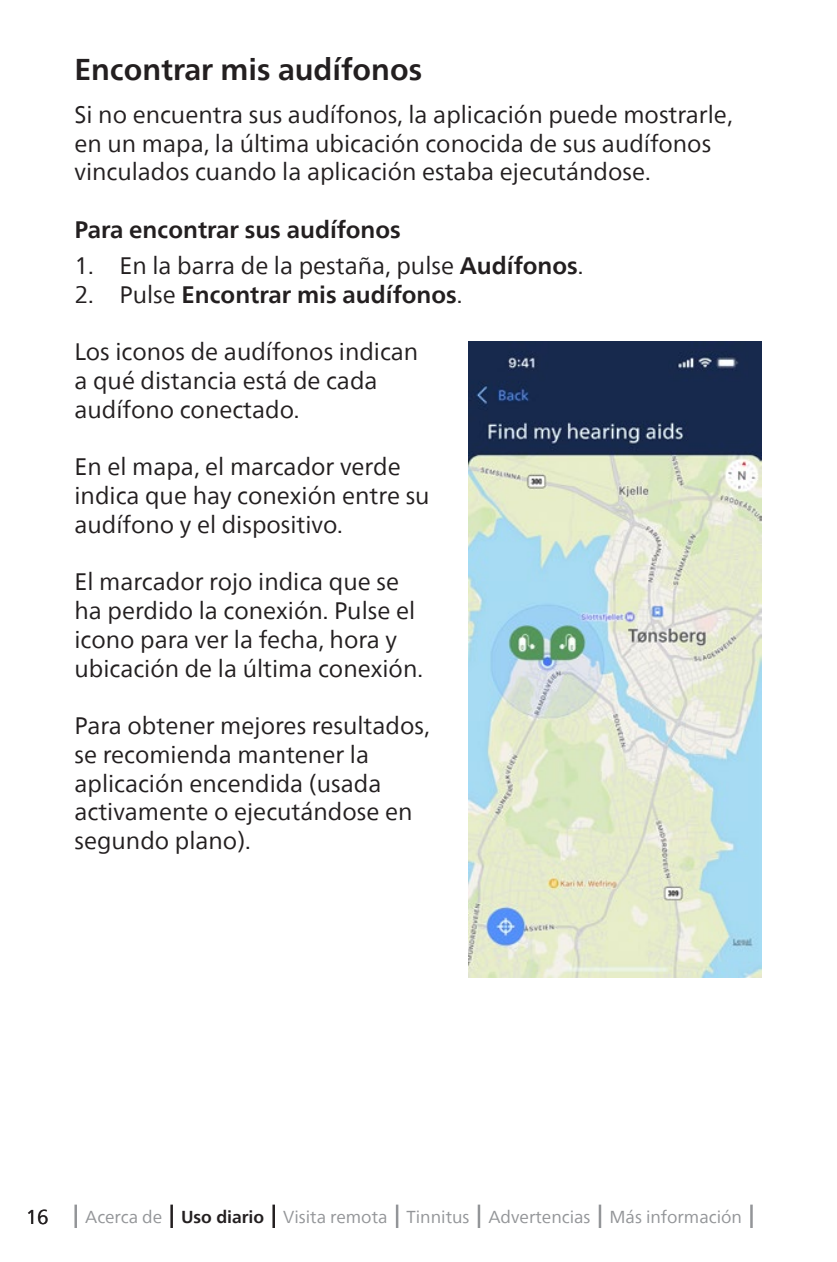
<style>
.page{position:relative;width:837px;height:1262px;background:#fff}
.page>*{position:absolute;margin:0;border:0;box-sizing:border-box;transform-origin:0 0}
.t1{font:700 30px "Neue Frutiger World";color:#231f20}
.t2{font:23.75px/28.8px "Neue Frutiger World";color:#231f20}
.t3{font:700 23.75px "Neue Frutiger World";color:#231f20}
.t4{font:20px "Neue Frutiger World";color:#231f20}
.t5{font:17.25px "Neue Frutiger World";color:#939598}
.s1{font-weight:700}
.s2{font-weight:400}
.s3{font-weight:700;color:#231f20}
</style>
<div class="page">
<hr style="left:74px;top:1204px;width:3px;height:23px;background:#939598">
<hr style="left:170px;top:1204px;width:3px;height:23px;background:#231f20">
<hr style="left:272px;top:1204px;width:3px;height:23px;background:#231f20">
<hr style="left:396px;top:1204px;width:2px;height:23px;background:#939598">
<hr style="left:477px;top:1204px;width:3px;height:23px;background:#939598">
<hr style="left:598px;top:1204px;width:3px;height:23px;background:#939598">
<hr style="left:750px;top:1204px;width:2px;height:23px;background:#939598">
<img style="left:468px;top:342px;width:293px;height:635px">
<p class="t1" style="left:74px;top:43px;width:349px">Encontrar mis audífonos</p>
<p class="t2" style="left:74px;top:100px;width:659px">Si no encuentra sus audífonos, la aplicación puede mostrarle, en un mapa, la última ubicación conocida de sus audífonos vinculados cuando la aplicación estaba ejecutándose.</p>
<p class="t3" style="left:74px;top:209px;width:328px">Para encontrar sus audífonos</p>
<p class="t2" style="left:74px;top:251px;width:510px">1. En la barra de la pestaña, pulse <span class="s1">Audífonos</span>.</p>
<p class="t3" style="left:74px;top:273px;width:389px"><span class="s2">2. Pulse</span> Encontrar mis audífonos<span class="s2">.</span></p>
<p class="t2" style="left:74px;top:338px;width:345px">Los iconos de audífonos indican a qué distancia está de cada audífono conectado.</p>
<p class="t2" style="left:74px;top:453px;width:356px">En el mapa, el marcador verde indica que hay conexión entre su audífono y el dispositivo.</p>
<p class="t2" style="left:74px;top:568px;width:350px">El marcador rojo indica que se ha perdido la conexión. Pulse el icono para ver la fecha, hora y ubicación de la última conexión.</p>
<p class="t2" style="left:74px;top:711px;width:356px">Para obtener mejores resultados, se recomienda mantener la aplicación encendida (usada activamente o ejecutándose en segundo plano).</p>
<p class="t4" style="left:26px;top:1201px;width:25px">16</p>
<p class="t5" style="left:609px;top:1203px;width:134px">Más información</p>
<p class="t5" style="left:85px;top:1203px;width:506px">Acerca de <span class="s3">Uso diario</span> Visita remota Tinnitus Advertencias</p>
</div>
